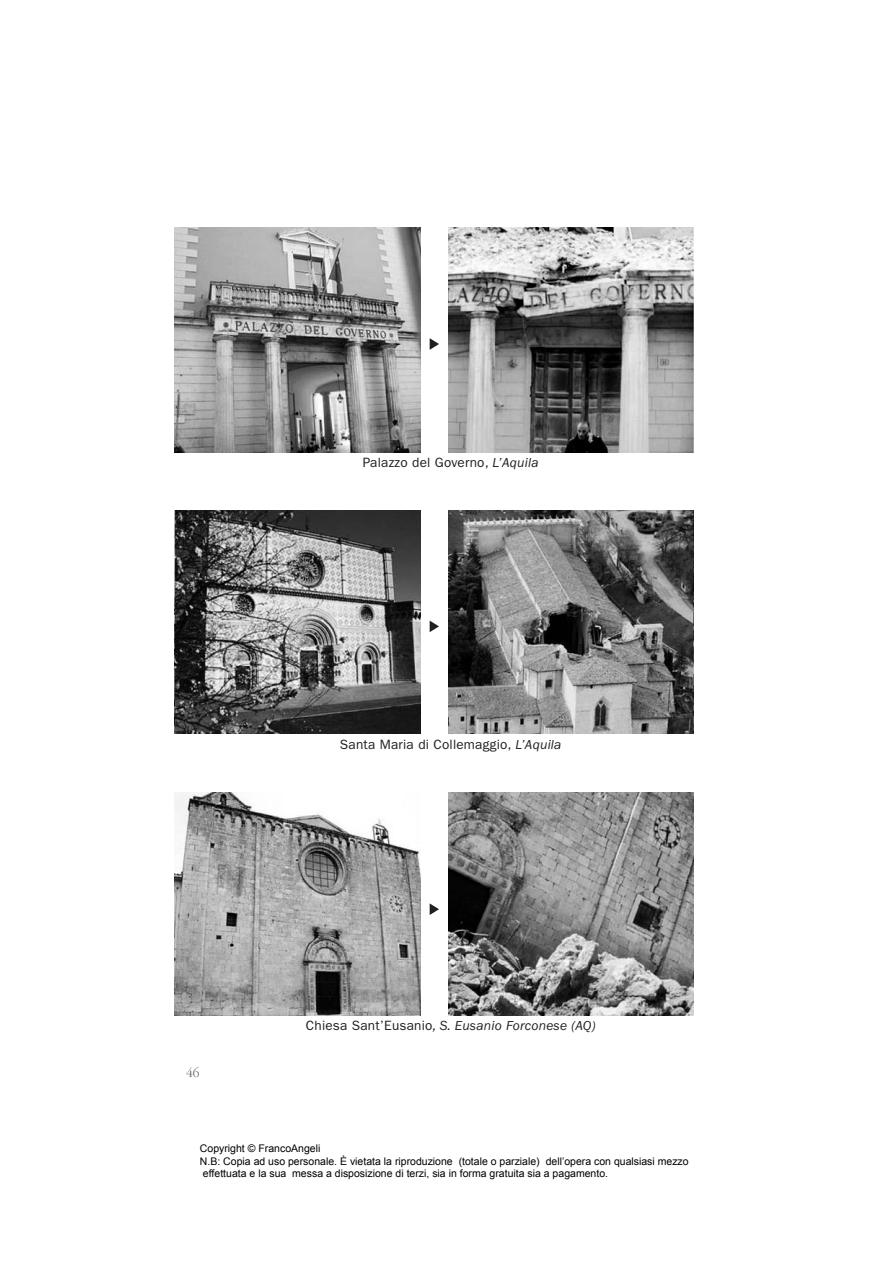
<style>
.page{position:relative;width:893px;height:1263px;background:#fff}
.page>*{position:absolute;margin:0;border:0;box-sizing:border-box;transform-origin:0 0}
.t1{font:13.5px "ITC Franklin Gothic Std";letter-spacing:.015em;color:#202020}
.t2{font:italic 13.5px "ITC Franklin Gothic Std";letter-spacing:.015em;color:#202020}
.t3{font:300 13.5px "Garamond";color:#646464}
.t4{font:10.5px/12.6px "Arial";color:#000}
.s1{font-style:italic}
.s2{font-style:normal}
</style>
<div class="page">
<img style="left:174px;top:228px;width:519px;height:225px">
<img style="left:174px;top:510px;width:519px;height:224px">
<img style="left:174px;top:793px;width:519px;height:223px">
<div style="left:421px;top:782px;width:27px;height:237px;background:#fff"></div>
<svg style="left:429px;top:903px;width:10px;height:12px"></svg>
<div style="left:421px;top:501px;width:27px;height:236px;background:#fff"></div>
<svg style="left:429px;top:621px;width:10px;height:11px"></svg>
<div style="left:421px;top:218px;width:27px;height:237px;background:#fff"></div>
<svg style="left:429px;top:338px;width:10px;height:12px"></svg>
<p class="t1" style="left:363px;top:458px;width:177px">Palazzo del Governo, <span class="s1">L’Aquila</span></p>
<p class="t1" style="left:340px;top:740px;width:223px">Santa Maria di Collemaggio, <span class="s1">L’Aquila</span></p>
<p class="t3" style="left:186px;top:1067px;width:15px">46</p>
<p class="t2" style="left:306px;top:1021px;width:291px"><span class="s2">Chiesa Sant’Eusanio</span>, S. Eusanio Forconese (AQ)</p>
<p class="t4" style="left:200px;top:1142px;width:490px">Copyright © FrancoAngeli<br>N.B: Copia ad uso personale. È vietata la riproduzione (totale o parziale) dell’opera con qualsiasi mezzo effettuata e la sua messa a disposizione di terzi, sia in forma gratuita sia a pagamento.</p>
</div>
